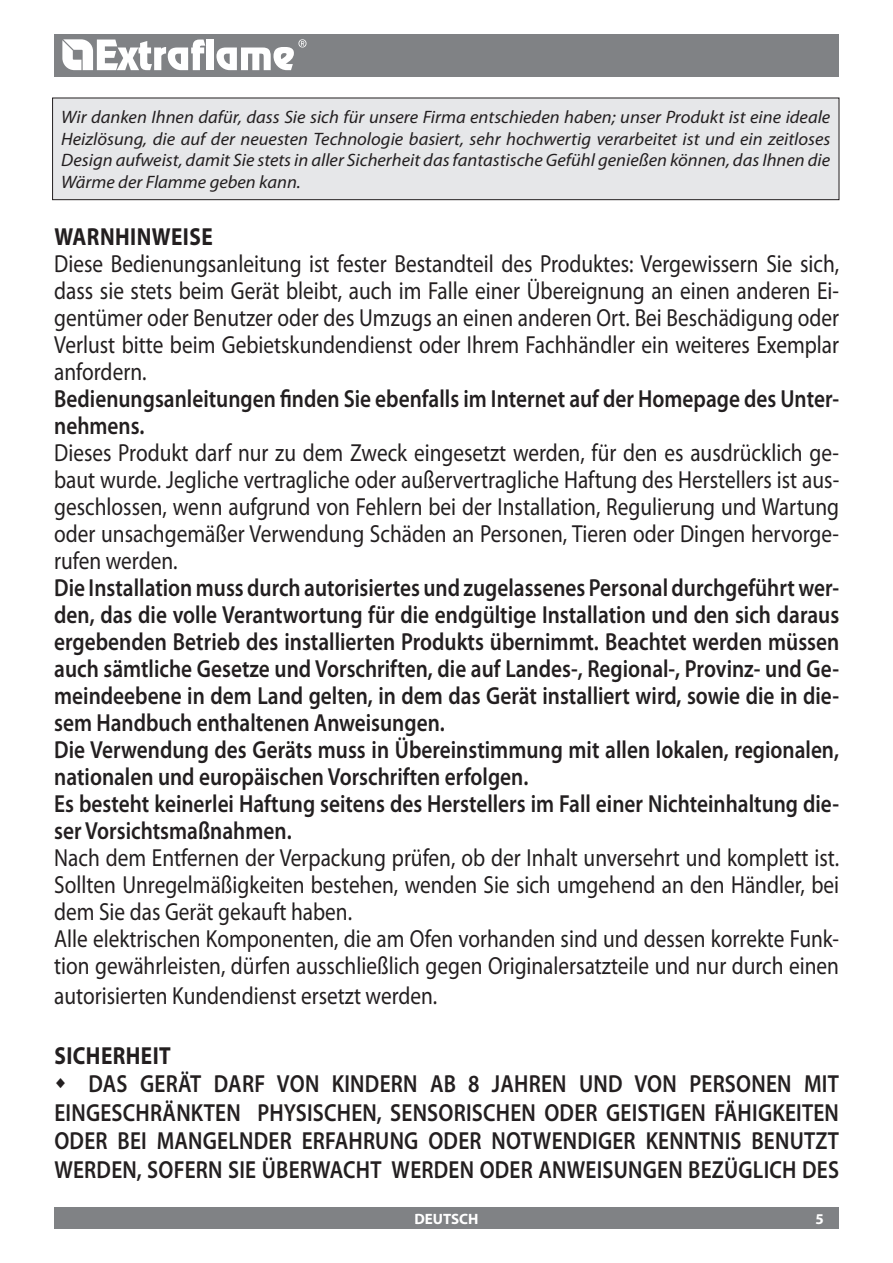
<style>
.page{position:relative;width:893px;height:1263px;background:#fff}
.page>*{position:absolute;margin:0;border:0;box-sizing:border-box;transform-origin:0 0}
.t1{font:24.75px/27px "Myriad Pro";color:#231f20;text-align:justify;scale:.86 1}
.t2{font:600 24.75px/27px "Myriad Pro";color:#231f20;scale:.86 1}
.t3{font:700 24.75px "Myriad Pro";letter-spacing:.02em;color:#231f20;scale:.86 1}
.t4{font:italic 18px/21.6px "Myriad Pro";color:#231f20;text-align:justify}
.t5{font:700 15px "Myriad Pro";color:#fff}
</style>
<div class="page">
<div style="left:54px;top:34px;width:785px;height:43px;background:#808285"></div>
<div style="left:54px;top:1208px;width:785px;height:21px;background:#808285"></div>
<svg style="left:62px;top:39px;width:143px;height:31px"></svg>
<div style="left:207px;top:40px;width:7px;height:30px;background:#fff"></div>
<svg style="left:216px;top:39px;width:90px;height:31px"></svg>
<div style="left:53px;top:98px;width:786px;height:102px;background:#e6e7e9"></div>
<div style="left:52px;top:98px;width:787px;height:102px;border:1px solid #231f20"></div>
<p class="t4" style="left:61px;top:106px;width:771px">Wir danken Ihnen dafür, dass Sie sich für unsere Firma entschieden haben; unser Produkt ist eine ideale Heizlösung, die auf der neuesten Technologie basiert, sehr hochwertig verarbeitet ist und ein zeitloses Design aufweist, damit Sie stets in aller Sicherheit das fantastische Gefühl genießen können, das Ihnen die Wärme der Flamme geben kann.</p>
<p class="t3" style="left:54px;top:220px;width:186px">WARNHINWEISE</p>
<p class="t1" style="left:54px;top:249px;width:914px">Diese Bedienungsanleitung ist fester Bestandteil des Produktes: Vergewissern Sie sich, dass sie stets beim Gerät bleibt, auch im Falle einer Übereignung an einen anderen Ei&shy;gentümer oder Benutzer oder des Umzugs an einen anderen Ort. Bei Beschädigung oder Verlust bitte beim Gebietskundendienst oder Ihrem Fachhändler ein weiteres Exemplar anfordern.</p>
<p class="t2" style="left:54px;top:384px;width:914px">Bedienungsanleitungen finden Sie ebenfalls im Internet auf der Homepage des Unter&shy;nehmens.</p>
<p class="t1" style="left:54px;top:438px;width:914px">Dieses Produkt darf nur zu dem Zweck eingesetzt werden, für den es ausdrücklich ge&shy;baut wurde. Jegliche vertragliche oder außervertragliche Haftung des Herstellers ist aus&shy;geschlossen, wenn aufgrund von Fehlern bei der Installation, Regulierung und Wartung oder unsachgemäßer Verwendung Schäden an Personen, Tieren oder Dingen hervorge&shy;rufen werden.</p>
<p class="t2" style="left:54px;top:573px;width:914px">Die Installation muss durch autorisiertes und zugelassenes Personal durchgeführt wer&shy;den, das die volle Verantwortung für die endgültige Installation und den sich daraus ergebenden Betrieb des installierten Produkts übernimmt. Beachtet werden müssen auch sämtliche Gesetze und Vorschriften, die auf Landes-, Regional-, Provinz- und Ge&shy;meindeebene in dem Land gelten, in dem das Gerät installiert wird, sowie die in die&shy;sem Handbuch enthaltenen Anweisungen.<br>Die Verwendung des Geräts muss in Übereinstimmung mit allen lokalen, regionalen, nationalen und europäischen Vorschriften erfolgen.<br>Es besteht keinerlei Haftung seitens des Herstellers im Fall einer Nichteinhaltung die&shy;ser Vorsichtsmaßnahmen.</p>
<p class="t1" style="left:54px;top:843px;width:914px;text-align:left">Nach dem Entfernen der Verpackung prüfen, ob der Inhalt unversehrt und komplett ist.<br>Sollten Unregelmäßigkeiten bestehen, wenden Sie sich umgehend an den Händler, bei dem Sie das Gerät gekauft haben.<br>Alle elektrischen Komponenten, die am Ofen vorhanden sind und dessen korrekte Funk&shy;tion gewährleisten, dürfen ausschließlich gegen Originalersatzteile und nur durch einen</p>
<p class="t1" style="left:54px;top:981px;width:447px">autorisierten Kundendienst ersetzt werden.</p>
<p class="t3" style="left:54px;top:1039px;width:137px">SICHERHEIT</p>
<p class="t2" style="left:54px;top:1069px;width:914px;line-height:28.5px;text-align:justify;text-indent:34px">DAS GERÄT DARF VON KINDERN AB 8 JAHREN UND VON PERSONEN MIT EINGESCHRÄNKTEN PHYSISCHEN, SENSORISCHEN ODER GEISTIGEN FÄHIGKEITEN ODER BEI MANGELNDER ERFAHRUNG ODER NOTWENDIGER KENNTNIS BENUTZT WERDEN, SOFERN SIE ÜBERWACHT WERDEN ODER ANWEISUNGEN BEZÜGLICH DES</p>
<p class="t5" style="left:414px;top:1209px;width:66px">DEUTSCH</p>
<p class="t5" style="left:815px;top:1209px;width:10px">5</p>
</div>
